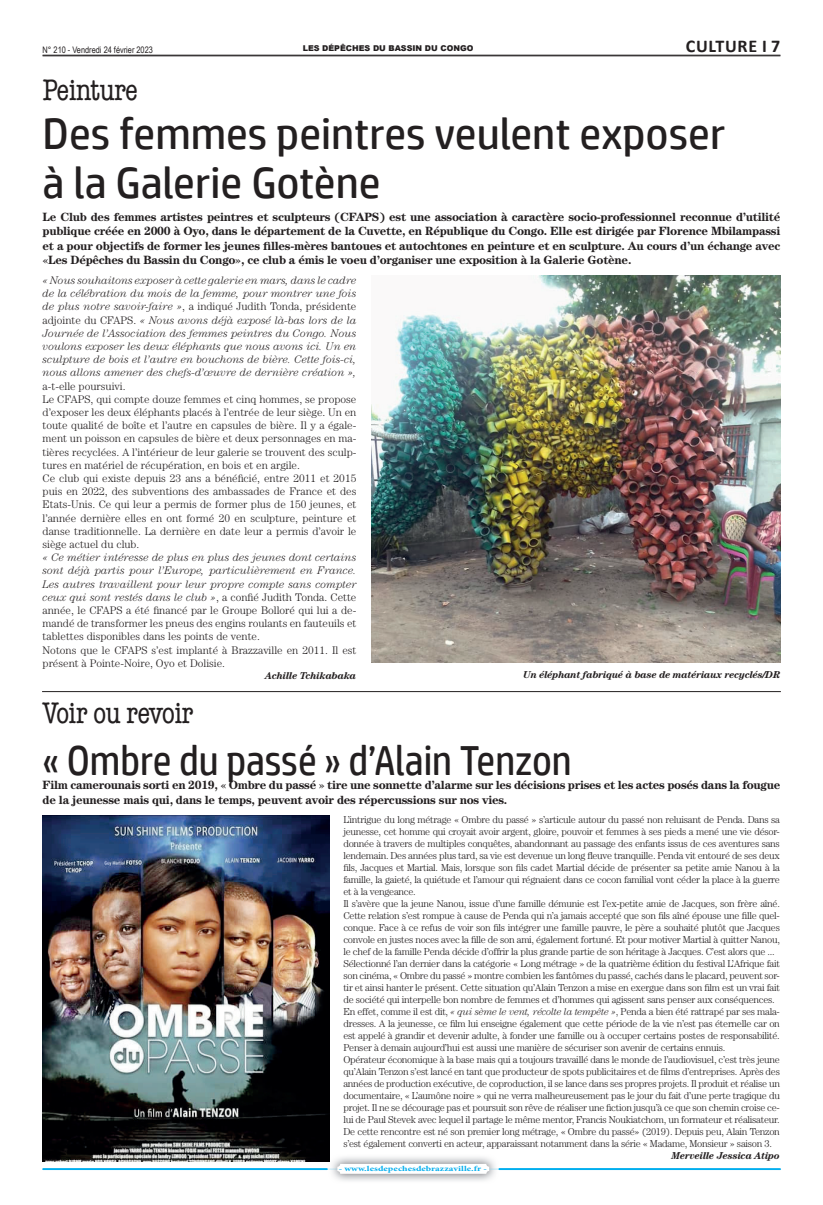
<style>
.page{position:relative;width:823px;height:1205px;background:#fff}
.page>*{position:absolute;margin:0;border:0;box-sizing:border-box;transform-origin:0 0}
.t1{font:44px/49px "HP Simplified";color:#231f20}
.t2{font:42px "HP Simplified";color:#231f20;scale:.9 1}
.t3{font:condensed 30px "American Typewriter Std";letter-spacing:-.025em;color:#231f20}
.t4{font:700 18px "Calibri";letter-spacing:.04em;color:#231f20}
.t5{font:700 12px/14.4px "Century";letter-spacing:-.025em;color:#231f20;text-align:justify}
.t6{font:300 11px/13.2px "Century";color:#231f20}
.t7{font:italic 300 11px/13.2px "Century";color:#231f20;text-align:justify}
.t8{font:300 10px/12px "Century";letter-spacing:-.025em;color:#231f20}
.t9{font:italic 700 10px "Century";letter-spacing:-.025em;color:#231f20}
.t10{font:9px "Arial Narrow";color:#231f20}
.t11{font:900 8px "Arial";color:#231f20}
.t12{font:700 7.5px "Minion Pro";letter-spacing:.005em;color:#00aeef;scale:1.33 1}
.s1{font-style:normal}
.s2{font-style:italic}
</style>
<div class="page">
<img style="left:328px;top:1154px;width:99px;height:14px">
<svg style="left:43px;top:1168px;width:737px;height:2px"></svg>
<div style="left:337px;top:1164px;width:152px;height:10px;background:#fff;border-radius:3px"></div>
<hr style="left:43px;top:55px;width:737px;height:1px;background:#231f20">
<hr style="left:43px;top:56px;width:737px;height:1px;background:#231f20">
<hr style="left:42px;top:691px;width:738px;height:1px;background:#231f20">
<img style="left:371px;top:275px;width:409px;height:388px">
<img style="left:43px;top:815px;width:286px;height:346px">
<p class="t10" style="left:43px;top:43px;width:112px">N° 210 - Vendredi 24 février 2023</p>
<p class="t11" style="left:302px;top:42px;width:172px">LES DÉPÊCHES DU BASSIN DU CONGO</p>
<h3 class="t4" style="left:685px;top:35px;width:96px">CULTURE I 7</h3>
<h3 class="t3" style="left:43px;top:73px;width:97px">Peinture</h3>
<h1 class="t1" style="left:43px;top:109px;width:684px">Des femmes peintres veulent exposer à la Galerie Gotène</h1>
<p class="t5" style="left:43px;top:209px;width:739px">Le Club des femmes artistes peintres et sculpteurs (CFAPS) est une association à caractère socio-professionnel reconnue d’utilité publique créée en 2000 à Oyo, dans le département de la Cuvette, en République du Congo. Elle est dirigée par Florence Mbilampassi et a pour objectifs de former les jeunes filles-mères bantoues et autochtones en peinture et en sculpture. Au cours d’un échange avec «Les Dépêches du Bassin du Congo», ce club a émis le voeu d’organiser une exposition à la Galerie Gotène.</p>
<p class="t7" style="left:43px;top:273px;width:315px">« Nous souhaitons exposer à cette galerie en mars, dans le cadre de la célébration du mois de la femme, pour montrer une fois de plus notre savoir-faire »<span class="s1">, a indiqué Judith Tonda, présidente adjointe du CFAPS.</span> « Nous avons déjà exposé là-bas lors de la Journée de l’Association des femmes peintres du Congo. Nous voulons exposer les deux éléphants que nous avons ici. Un en sculpture de bois et l’autre en bouchons de bière. Cette fois-ci, nous allons amener des chefs-d’œuvre de dernière création »,</p>
<p class="t6" style="left:43px;top:379px;width:315px">a-t-elle poursuivi.<br>Le CFAPS, qui compte douze femmes et cinq hommes, se propose d’exposer les deux éléphants placés à l’entrée de leur siège. Un en toute qualité de boîte et l’autre en capsules de bière. Il y a égale&shy;ment un poisson en capsules de bière et deux personnages en ma&shy;tières recyclées. A l’intérieur de leur galerie se trouvent des sculp&shy;tures en matériel de récupération, en bois et en argile.<br>Ce club qui existe depuis 23 ans a bénéficié, entre 2011 et 2015 puis en 2022, des subventions des ambassades de France et des Etats-Unis. Ce qui leur a permis de former plus de 150 jeunes, et l’année dernière elles en ont formé 20 en sculpture, peinture et danse traditionnelle. La dernière en date leur a permis d’avoir le siège actuel du club.</p>
<p class="t6" style="left:43px;top:551px;width:315px"><span class="s2">« Ce métier intéresse de plus en plus des jeunes dont certains sont déjà partis pour l’Europe, particulièrement en France.<br>Les autres travaillent pour leur propre compte sans compter ceux qui sont restés dans le club »</span>, a confié Judith Tonda. Cette année, le CFAPS a été financé par le Groupe Bolloré qui lui a de&shy;mandé de transformer les pneus des engins roulants en fauteuils et tablettes disponibles dans les points de vente.<br>Notons que le CFAPS s’est implanté à Brazzaville en 2011. Il est présent à Pointe-Noire, Oyo et Dolisie.</p>
<p class="t9" style="left:265px;top:669px;width:93px">Achille Tchikabaka</p>
<p class="t9" style="left:523px;top:669px;width:258px">Un éléphant fabriqué à base de matériaux recyclés/DR</p>
<h3 class="t3" style="left:43px;top:696px;width:152px">Voir ou revoir</h3>
<h2 class="t2" style="left:43px;top:733px;width:589px">« Ombre du passé » d’Alain Tenzon</h2>
<p class="t5" style="left:43px;top:778px;width:738px">Film camerounais sorti en 2019, « Ombre du passé » tire une sonnette d’alarme sur les décisions prises et les actes posés dans la fougue de la jeunesse mais qui, dans le temps, peuvent avoir des répercussions sur nos vies.</p>
<p class="t8" style="left:343px;top:813px;width:438px">L’intrigue du long métrage « Ombre du passé » s’articule autour du passé non reluisant de Penda. Dans sa jeunesse, cet homme qui croyait avoir argent, gloire, pouvoir et femmes à ses pieds a mené une vie désor&shy;donnée à travers de multiples conquêtes, abandonnant au passage des enfants issus de ces aventures sans lendemain. Des années plus tard, sa vie est devenue un long fleuve tranquille. Penda vit entouré de ses deux fils, Jacques et Martial. Mais, lorsque son fils cadet Martial décide de présenter sa petite amie Nanou à la famille, la gaieté, la quiétude et l’amour qui régnaient dans ce cocon familial vont céder la place à la guerre et à la vengeance.<br>Il s’avère que la jeune Nanou, issue d’une famille démunie est l’ex-petite amie de Jacques, son frère aîné.<br>Cette relation s’est rompue à cause de Penda qui n’a jamais accepté que son fils aîné épouse une fille quel&shy;conque. Face à ce refus de voir son fils intégrer une famille pauvre, le père a souhaité plutôt que Jacques convole en justes noces avec la fille de son ami, également fortuné. Et pour motiver Martial à quitter Nanou, le chef de la famille Penda décide d’offrir la plus grande partie de son héritage à Jacques. C’est alors que ...<br>Sélectionné l’an dernier dans la catégorie « Long métrage » de la quatrième édition du festival L’Afrique fait son cinéma, « Ombre du passé » montre combien les fantômes du passé, cachés dans le placard, peuvent sor&shy;tir et ainsi hanter le présent. Cette situation qu’Alain Tenzon a mise en exergue dans son film est un vrai fait de société qui interpelle bon nombre de femmes et d’hommes qui agissent sans penser aux conséquences.<br>En effet, comme il est dit, <span class="s2">« qui sème le vent, récolte la tempête »</span>, Penda a bien été rattrapé par ses mala&shy;dresses. A la jeunesse, ce film lui enseigne également que cette période de la vie n’est pas éternelle car on est appelé à grandir et devenir adulte, à fonder une famille ou à occuper certains postes de responsabilité.<br>Penser à demain aujourd’hui est aussi une manière de sécuriser son avenir de certains ennuis.<br>Opérateur économique à la base mais qui a toujours travaillé dans le monde de l’audiovisuel, c’est très jeune qu’Alain Tenzon s’est lancé en tant que producteur de spots publicitaires et de films d’entreprises. Après des années de production exécutive, de coproduction, il se lance dans ses propres projets. Il produit et réalise un documentaire, « L’aumône noire » qui ne verra malheureusement pas le jour du fait d’une perte tragique du projet. Il ne se décourage pas et poursuit son rêve de réaliser une fiction jusqu’à ce que son chemin croise ce&shy;lui de Paul Stevek avec lequel il partage le même mentor, Francis Noukiatchom, un formateur et réalisateur.<br>De cette rencontre est né son premier long métrage, « Ombre du passé» (2019). Depuis peu, Alain Tenzon s’est également converti en acteur, apparaissant notamment dans la série « Madame, Monsieur » saison 3.</p>
<p class="t9" style="left:671px;top:1149px;width:110px">Merveille Jessica Atipo</p>
<p class="t12" style="left:338px;top:1163px;width:113px">- www.lesdepechesdebrazzaville.fr -</p>
</div>
